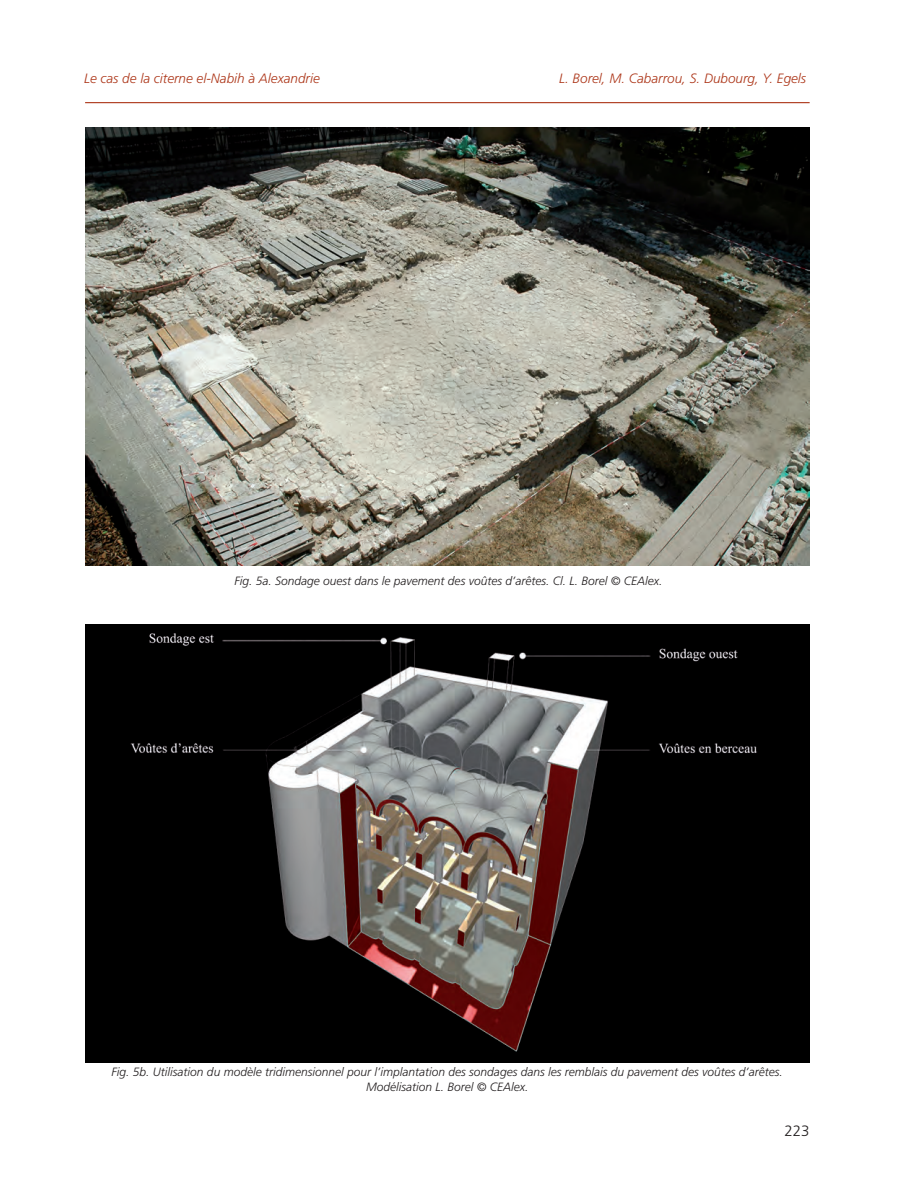
<style>
.page{position:relative;width:915px;height:1191px;background:#fff}
.page>*{position:absolute;margin:0;border:0;box-sizing:border-box;transform-origin:0 0}
.t1{font:300 15px "Frutiger";color:#231f20}
.t2{font:italic 300 13.5px "Frutiger";color:#ad371a}
.t3{font:italic 300 12px/14.4px "Frutiger";color:#231f20;text-align:center}
</style>
<div class="page">
<hr style="left:85px;top:102px;width:724px;height:1px;background:#ad371a">
<img style="left:85px;top:128px;width:723px;height:438px">
<img style="left:85px;top:624px;width:723px;height:438px">
<p class="t2" style="left:84px;top:70px;width:237px">Le cas de la citerne el-Nabih à Alexandrie</p>
<p class="t2" style="left:559px;top:70px;width:248px">L. Borel, M. Cabarrou, S. Dubourg, Y. Egels</p>
<p class="t3" style="left:234px;top:574px;width:429px">Fig. 5a. Sondage ouest dans le pavement des voûtes d’arêtes. Cl. L. Borel © CEAlex.</p>
<p class="t3" style="left:111px;top:1065px;width:672px">Fig. 5b. Utilisation du modèle tridimensionnel pour l’implantation des sondages dans les remblais du pavement des voûtes d’arêtes.<br>Modélisation L. Borel © CEAlex.</p>
<p class="t1" style="left:784px;top:1122px;width:27px">223</p>
</div>
